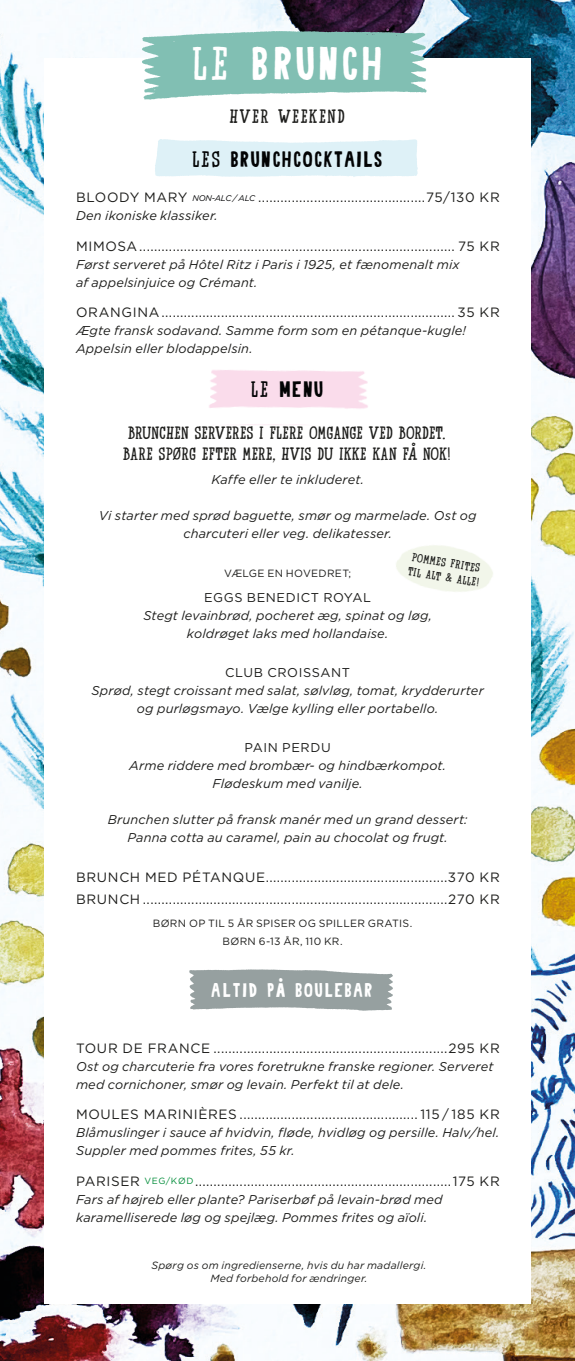
<style>
.page{position:relative;width:575px;height:1361px;background:#fff}
.page>*{position:absolute;margin:0;border:0;box-sizing:border-box;transform-origin:0 0}
.t1{font:47.7px "Carreau Condensed Carreau Condens";letter-spacing:.04em;color:#fff}
.t2{font:22.5px "Carreau Condensed Carreau Condens";letter-spacing:.04em;color:#020304}
.t3{font:20.1px "Carreau Condensed Carreau Condens";letter-spacing:.06em;color:#fff}
.t4{font:19.5px "Sur Place Serif Sur Place Serif";letter-spacing:.05em;color:#1d1d1b}
.bröd_gotham{font:18px "Sur Place Serif Sur Place Serif";letter-spacing:-.01em;color:#1d1d1b}
.h3_gotham{font:13.5px/22.5px "Gotham";letter-spacing:.05em;color:#1d1d1b}
.bröd_gotham-2{font:italic 12.75px/18px "Gotham";letter-spacing:.01em;color:#1d1d1b;text-align:center}
.bröd_gotham-3{font:12.75px "Gotham";letter-spacing:.045em;color:#1d1d1b}
.t5{font:12px/14.4px "Sur Place Serif Sur Place Serif";color:#1d1d1b;scale:1.05 1}
.bröd_gotham-4{font:italic 10.5px/13.5px "Gotham";letter-spacing:.02em;color:#1d1d1b;text-align:center}
.bröd_gotham-5{font:10.5px/18px "Gotham";letter-spacing:.025em;color:#1d1d1b;text-align:center}
.s1{font-family:"Sur Place Serif Sur Place Serif"}
.s2{font-style:italic;font-size:8.25px;color:#020304}
.s3{font-size:9px;color:#008c39}
</style>
<div class="page">
<img style="left:0;top:0;width:574px;height:1361px">
<div style="left:44px;top:58px;width:486px;height:1245px;background:#fff"></div>
<img style="left:129px;top:18px;width:322px;height:82px">
<img style="left:189px;top:969px;width:204px;height:42px">
<img style="left:209px;top:370px;width:159px;height:55px">
<p class="t1" style="left:191px;top:33px;width:192px"><span class="s1">LE</span> BRUNCH</p>
<p class="t4" style="left:229px;top:104px;width:117px">HVER WEEKEND</p>
<p class="t2" style="left:192px;top:145px;width:191px"><span class="s1">LES</span> BRUNCHCOCKTAILS</p>
<p class="h3_gotham" style="left:76px;top:186px;width:425px">BLOODY MARY <span class="s2">NON-ALC / ALC</span> .............................................75/130 KR</p>
<p class="bröd_gotham-2" style="left:76px;top:207px;width:143px">Den ikoniske klassiker.</p>
<p class="h3_gotham" style="left:76px;top:234px;width:425px">MIMOSA..................................................................................... 75 KR</p>
<p class="bröd_gotham-2" style="left:76px;top:255px;width:385px">Først serveret på Hôtel Ritz i Paris i 1925, et fænomenalt mix</p>
<p class="bröd_gotham-2" style="left:76px;top:273px;width:183px">af appelsinjuice og Crémant.</p>
<p class="h3_gotham" style="left:76px;top:301px;width:425px">ORANGINA............................................................................... 35 KR</p>
<p class="bröd_gotham-2" style="left:76px;top:322px;width:391px;text-align:left">Ægte fransk sodavand. Samme form som en pétanque-kugle!<br>Appelsin eller blodappelsin.</p>
<p class="t2" style="left:250px;top:375px;width:74px"><span class="s1">LE</span> MENU</p>
<p class="bröd_gotham" style="left:128px;top:422px;width:319px">BRUNCHEN SERVERES I FLERE OMGANGE VED BORDET.</p>
<p class="bröd_gotham" style="left:123px;top:443px;width:330px">BARE SPØRG EFTER MERE, HVIS DU IKKE KAN FÅ NOK!</p>
<p class="bröd_gotham-2" style="left:211px;top:470px;width:154px">Kaffe eller te inkluderet.</p>
<p class="bröd_gotham-2" style="left:99px;top:506px;width:379px">Vi starter med sprød baguette, smør og marmelade. Ost og charcuteri eller veg. delikatesser.</p>
<p class="bröd_gotham-5" style="left:224px;top:564px;width:128px">VÆLGE EN HOVEDRET;</p>
<p class="bröd_gotham-3" style="left:204px;top:591px;width:168px">EGGS BENEDICT ROYAL</p>
<p class="bröd_gotham-2" style="left:143px;top:607px;width:290px">Stegt levainbrød, pocheret æg, spinat og løg, koldrøget laks med hollandaise.</p>
<p class="bröd_gotham-3" style="left:225px;top:666px;width:126px">CLUB CROISSANT</p>
<p class="bröd_gotham-2" style="left:91px;top:682px;width:393px">Sprød, stegt croissant med salat, sølvløg, tomat, krydderurter og purløgsmayo. Vælge kylling eller portabello.</p>
<p class="bröd_gotham-3" style="left:244px;top:741px;width:88px">PAIN PERDU</p>
<p class="bröd_gotham-2" style="left:129px;top:757px;width:318px">Arme riddere med brombær- og hindbærkompot.<br>Flødeskum med vanilje.</p>
<p class="bröd_gotham-2" style="left:108px;top:811px;width:361px">Brunchen slutter på fransk manér med un grand dessert:<br>Panna cotta au caramel, pain au chocolat og frugt.</p>
<p class="h3_gotham" style="left:76px;top:865px;width:425px">BRUNCH MED PÉTANQUE.................................................370 KR<br>BRUNCH ..................................................................................270 KR</p>
<p class="t5" style="left:411px;top:549px;width:70px;rotate:9deg">POMMES FRITES<br>TIL ALT &amp; ALLE!</p>
<p class="bröd_gotham-5" style="left:153px;top:914px;width:261px">BØRN OP TIL 5 ÅR SPISER OG SPILLER GRATIS.<br>BØRN 6-13 ÅR, 110 KR.</p>
<p class="t3" style="left:210px;top:977px;width:163px">ALTID PÅ BOULEBAR</p>
<p class="h3_gotham" style="left:76px;top:1036px;width:425px">TOUR DE FRANCE ...............................................................295 KR</p>
<p class="bröd_gotham-2" style="left:76px;top:1057px;width:418px;text-align:left">Ost og charcuterie fra vores foretrukne franske regioner. Serveret med cornichoner, smør og levain. Perfekt til at dele.</p>
<p class="h3_gotham" style="left:76px;top:1103px;width:425px">MOULES MARINIÈRES ................................................ 115 / 185 KR</p>
<p class="bröd_gotham-2" style="left:76px;top:1124px;width:424px;text-align:left">Blåmuslinger i sauce af hvidvin, fløde, hvidløg og persille. Halv/hel.<br>Suppler med pommes frites, 55 kr.</p>
<p class="h3_gotham" style="left:76px;top:1169px;width:425px">PARISER <span class="s3">VEG/KØD</span> .....................................................................175 KR</p>
<p class="bröd_gotham-2" style="left:76px;top:1190px;width:368px;text-align:left">Fars af højreb eller plante? Pariserbøf på levain-brød med karamelliserede løg og spejlæg. Pommes frites og aïoli.</p>
<p class="bröd_gotham-4" style="left:151px;top:1258px;width:276px">Spørg os om ingredienserne, hvis du har madallergi.<br>Med forbehold for ændringer.</p>
</div>
